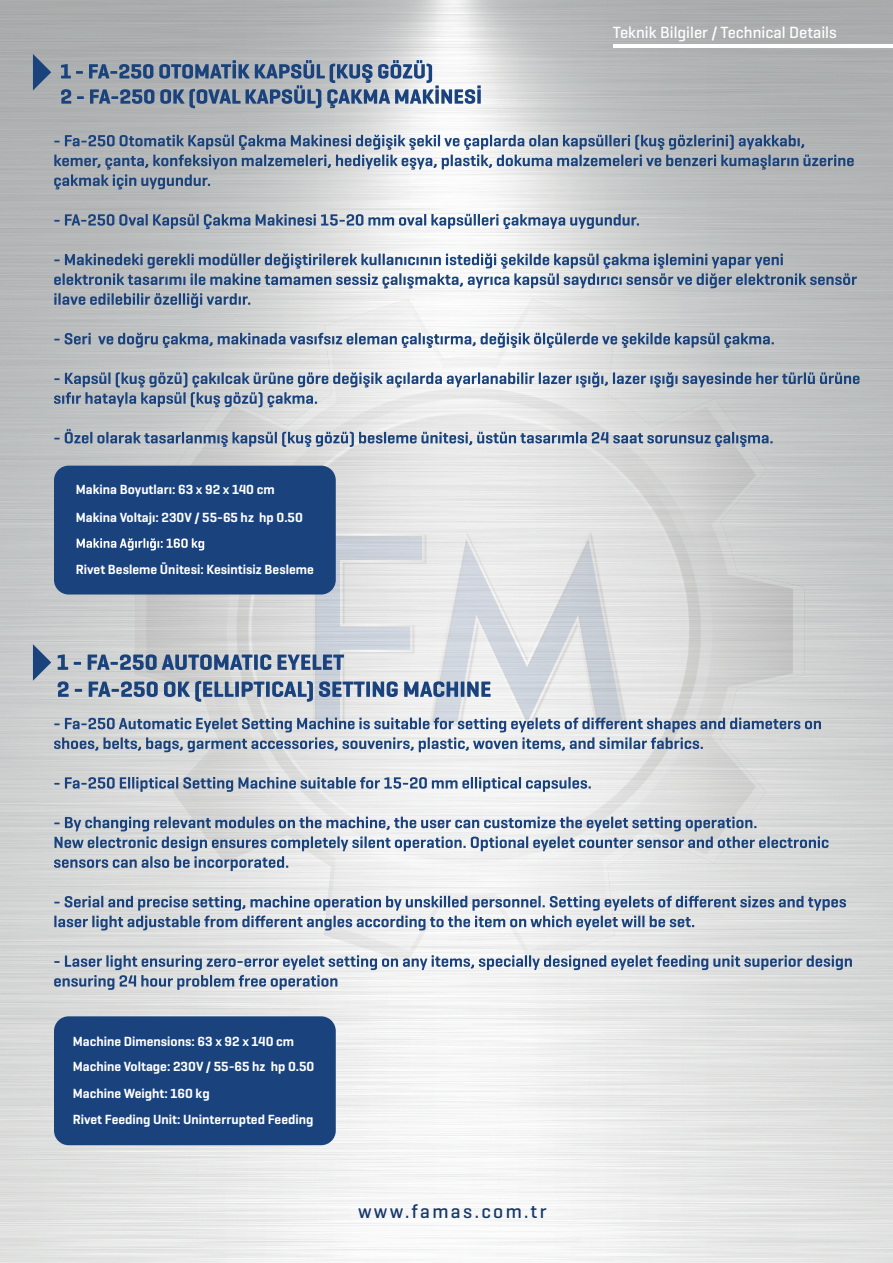
<style>
.page{position:relative;width:893px;height:1263px;background:#fff}
.page>*{position:absolute;margin:0;border:0;box-sizing:border-box;transform-origin:0 0}
.t1{font:500 19.5px "Geogrotesque";letter-spacing:.12em;color:#163669}
.t2{font:500 16.5px "Geogrotesque";color:#fff}
.t3{font:600 13.5px/26.2px "Geogrotesque";color:#fff}
</style>
<div class="page">
<img style="left:0;top:0;width:893px;height:1263px">
<hr style="left:613px;top:44px;width:280px;height:4px;background:#fff">
<img style="left:99px;top:308px;width:742px;height:647px">
<svg style="left:33px;top:54px;width:18px;height:36px"></svg>
<svg style="left:33px;top:644px;width:18px;height:37px"></svg>
<svg style="left:61px;top:60px;width:420px;height:48px;background:#8e9caf"></svg>
<svg style="left:58px;top:681px;width:433px;height:21px;background:#91a2b8"></svg>
<svg style="left:58px;top:654px;width:286px;height:16px;background:#7b8fab"></svg>
<svg style="left:54px;top:429px;width:719px;height:18px;background:#a6b1c0"></svg>
<svg style="left:54px;top:372px;width:805px;height:35px;background:#b6bec8"></svg>
<svg style="left:54px;top:333px;width:720px;height:15px;background:#9caabc"></svg>
<svg style="left:54px;top:253px;width:803px;height:55px;background:#aeb8c3"></svg>
<svg style="left:54px;top:214px;width:585px;height:15px;background:#9ba9bb"></svg>
<svg style="left:54px;top:135px;width:800px;height:54px;background:#a7b1bc"></svg>
<svg style="left:54px;top:955px;width:798px;height:35px"></svg>
<svg style="left:54px;top:896px;width:792px;height:34px;background:#b0bbca"></svg>
<svg style="left:54px;top:817px;width:774px;height:54px"></svg>
<svg style="left:54px;top:777px;width:537px;height:15px;background:#a4b2c4"></svg>
<svg style="left:54px;top:717px;width:767px;height:35px;background:#b0bac8"></svg>
<div style="left:54px;top:1016px;width:282px;height:129px;background:#1a437e;border-radius:15px"></div>
<div style="left:54px;top:466px;width:282px;height:128px;background:#1a437e;border-radius:15px"></div>
<svg style="left:77px;top:538px;width:127px;height:12px"></svg>
<p class="t3" style="left:76px;top:476px;width:229px;line-height:27.5px">Makina Boyutları: 63 x 92 x 140 cm<br>Makina Voltajı: 230V / 55-65 hz hp 0.50</p>
<p class="t3" style="left:76px;top:556px;width:240px">Rivet Besleme Ünitesi: Kesintisiz Besleme</p>
<p class="t2" style="left:613px;top:22px;width:225px">Teknik Bilgiler / Technical Details</p>
<p class="t3" style="left:73px;top:1028px;width:243px">Machine Dimensions: 63 x 92 x 140 cm<br>Machine Voltage: 230V / 55-65 hz hp 0.50</p>
<p class="t3" style="left:73px;top:1080px;width:242px">Machine Weight: 160 kg<br>Rivet Feeding Unit: Uninterrupted Feeding</p>
<h1 class="t1" style="left:358px;top:1199px;width:190px">www.famas.com.tr</h1>
</div>
